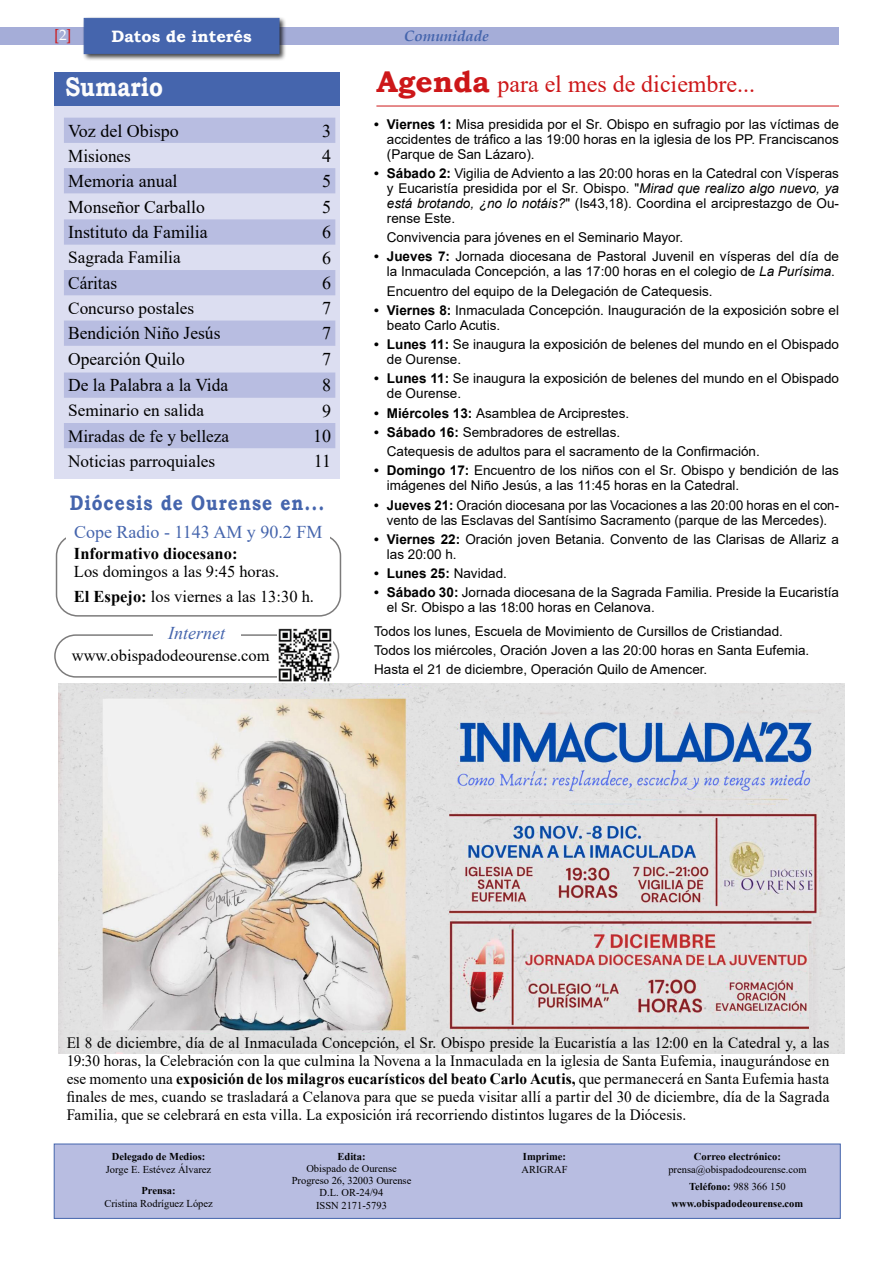
<style>
.page{position:relative;width:893px;height:1263px;background:#fff}
.page>*{position:absolute;margin:0;border:0;box-sizing:border-box;transform-origin:0 0}
.t1{font:700 27px "Bookman Old Style";color:#fcfcfc;scale:.83 1}
.t2{font:24px "Times New Roman";color:#cd1719}
.t3{font:700 21px "Bookman Old Style";letter-spacing:.06em;color:#4565ad;scale:.83 1}
.t4{font:18px "Times New Roman";color:#000}
.t5{font:18px "Times New Roman";color:#4565ad}
.t6{font:18px "Times New Roman";color:#000;scale:.95 1}
.t7{font:italic 18px "Times New Roman";color:#4565ad}
.t8{font:18px "Times New Roman";color:#000;scale:.96 1}
.t9{font:17.25px "Times New Roman";color:#000}
.t10{font:16.5px "Times New Roman";color:#000}
.t11{font:700 16.5px "Times New Roman";color:#000}
.t12{font:700 16.5px "Bookman Old Style";color:#fff}
.t13{font:15.75px/18px "Times New Roman";letter-spacing:.005em;color:#000;text-align:justify}
.t14{font:italic 700 15px "Book Antiqua";color:#4565ad}
.t15{font:15px "Book Antiqua";color:#cd1719}
.t16{font:13.5px/15px "Arial";color:#000}
.t17{font:700 13.5px "Arial";color:#000}
.t18{font:10.5px "Times New Roman";color:#000}
.t19{font:700 10.5px "Times New Roman";color:#000}
.s1{color:#fff}
.s2{font-family:"Bookman Old Style";font-weight:700;font-size:30px}
.s3{font-weight:700}
.s4{font-style:italic}
.s5{font-weight:400}
</style>
<div class="page">
<div style="left:0;top:27px;width:839px;height:18px;background:#a5add8"></div>
<div style="left:82px;top:16px;width:205px;height:46px;background:#000;opacity:.75"></div>
<div style="left:84px;top:18px;width:195px;height:36px;background:#4565ad"></div>
<div style="left:54px;top:73px;width:285px;height:405px;background:#dcdef1"></div>
<div style="left:54px;top:72px;width:285px;height:34px;background:#4565ad"></div>
<svg style="left:64px;top:118px;width:271px;height:330px;fill:#b8bde1"></svg>
<div style="left:54px;top:1143px;width:787px;height:76px;background:#b8bde1;border:1px solid #4565ad"></div>
<hr style="left:376px;top:106px;width:463px;height:1px;background:#cd1719">
<div style="left:54px;top:634px;width:285px;height:44px;border:2px solid #7c7b7b;border-radius:21px"></div>
<div style="left:153px;top:626px;width:88px;height:18px;background:#fff"></div>
<img style="left:277px;top:628px;width:56px;height:54px">
<div style="left:56px;top:534px;width:285px;height:83px;border:2px solid #7c7b7b;border-radius:21px"></div>
<div style="left:67px;top:526px;width:263px;height:17px;background:#fff"></div>
<img style="left:59px;top:684px;width:786px;height:370px">
<p class="t15" style="left:54px;top:24px;width:19px">[<span class="s1">2</span>]</p>
<p class="t12" style="left:111px;top:24px;width:142px">Datos de interés</p>
<p class="t14" style="left:404px;top:26px;width:86px">Comunidade</p>
<p class="t1" style="left:65px;top:67px;width:119px">Sumario</p>
<p class="t4" style="left:68px;top:118px;width:112px">Voz del Obispo</p>
<p class="t4" style="left:322px;top:118px;width:10px">3</p>
<p class="t6" style="left:68px;top:143px;width:68px">Misiones</p>
<p class="t4" style="left:322px;top:143px;width:10px">4</p>
<p class="t4" style="left:68px;top:168px;width:111px">Memoria anual</p>
<p class="t4" style="left:322px;top:168px;width:10px">5</p>
<p class="t4" style="left:68px;top:194px;width:138px">Monseñor Carballo</p>
<p class="t4" style="left:322px;top:194px;width:10px">5</p>
<p class="t4" style="left:68px;top:220px;width:141px">Instituto da Familia</p>
<p class="t4" style="left:322px;top:220px;width:10px">6</p>
<p class="t9" style="left:68px;top:245px;width:114px">Sagrada Familia</p>
<p class="t4" style="left:322px;top:245px;width:10px">6</p>
<p class="t8" style="left:68px;top:270px;width:52px">Cáritas</p>
<p class="t4" style="left:322px;top:270px;width:10px">6</p>
<p class="t9" style="left:68px;top:296px;width:128px">Concurso postales</p>
<p class="t4" style="left:322px;top:295px;width:10px">7</p>
<p class="t4" style="left:68px;top:321px;width:154px">Bendición Niño Jesús</p>
<p class="t4" style="left:322px;top:321px;width:10px">7</p>
<p class="t4" style="left:68px;top:347px;width:118px">Opearción Quilo</p>
<p class="t4" style="left:322px;top:347px;width:10px">7</p>
<p class="t4" style="left:68px;top:373px;width:162px">De la Palabra a la Vida</p>
<p class="t4" style="left:322px;top:373px;width:10px">8</p>
<p class="t9" style="left:68px;top:398px;width:138px">Seminario en salida</p>
<p class="t4" style="left:322px;top:398px;width:10px">9</p>
<p class="t9" style="left:68px;top:424px;width:162px">Miradas de fe y belleza</p>
<p class="t4" style="left:313px;top:423px;width:19px">10</p>
<p class="t9" style="left:68px;top:449px;width:149px">Noticias parroquiales</p>
<p class="t4" style="left:314px;top:448px;width:19px">11</p>
<p class="t2" style="left:376px;top:67px;width:380px"><span class="s2">Agenda</span> para el mes de diciembre...</p>
<p class="t16" style="left:387px;top:116px;width:454px;text-align:justify;text-indent:-13px"><span class="s3">• Viernes 1:</span> Misa presidida por el Sr. Obispo en sufragio por las víctimas de accidentes de tráfico a las 19:00 horas en la iglesia de los PP. Franciscanos (Parque de San Lázaro).</p>
<p class="t16" style="left:387px;top:165px;width:454px;text-align:justify;text-indent:-13px"><span class="s3">• Sábado 2:</span> Vigilia de Adviento a las 20:00 horas en la Catedral con Vísperas y Eucaristía presidida por el Sr. Obispo. "<span class="s4">Mirad que realizo algo nuevo, ya está brotando, ¿no lo notáis?</span>" (Is43,18). Coordina el arciprestazgo de Ou&shy;rense Este.</p>
<p class="t16" style="left:387px;top:230px;width:298px">Convivencia para jóvenes en el Seminario Mayor.</p>
<p class="t16" style="left:387px;top:249px;width:454px;text-indent:-13px"><span class="s3">• Jueves 7:</span> Jornada diocesana de Pastoral Juvenil en vísperas del día de la Inmaculada Concepción, a las 17:00 horas en el colegio de <span class="s4">La Purísima</span>.</p>
<p class="t16" style="left:387px;top:283px;width:327px">Encuentro del equipo de la Delegación de Catequesis.</p>
<p class="t16" style="left:387px;top:302px;width:454px;text-indent:-13px"><span class="s3">• Viernes 8:</span> Inmaculada Concepción. Inauguración de la exposición sobre el beato Carlo Acutis.</p>
<p class="t16" style="left:387px;top:337px;width:454px;text-indent:-13px"><span class="s3">• Lunes 11:</span> Se inaugura la exposición de belenes del mundo en el Obispado de Ourense.</p>
<p class="t16" style="left:387px;top:371px;width:454px;text-indent:-13px"><span class="s3">• Lunes 11:</span> Se inaugura la exposición de belenes del mundo en el Obispado de Ourense.</p>
<p class="t16" style="left:374px;top:405px;width:257px"><span class="s3">• Miércoles 13:</span> Asamblea de Arciprestes.</p>
<p class="t16" style="left:374px;top:424px;width:248px"><span class="s3">• Sábado 16:</span> Sembradores de estrellas.</p>
<p class="t16" style="left:387px;top:444px;width:374px">Catequesis de adultos para el sacramento de la Confirmación.</p>
<p class="t16" style="left:387px;top:463px;width:454px;text-indent:-13px"><span class="s3">• Domingo 17:</span> Encuentro de los niños con el Sr. Obispo y bendición de las imágenes del Niño Jesús, a las 11:45 horas en la Catedral.</p>
<p class="t16" style="left:374px;top:497px;width:466px;text-align:center"><span class="s3">• Jueves 21:</span> Oración diocesana por las Vocaciones a las 20:00 horas en el con&shy;vento de las Esclavas del Santísimo Sacramento (parque de las Mercedes).</p>
<p class="t16" style="left:387px;top:531px;width:454px;text-indent:-13px"><span class="s3">• Viernes 22:</span> Oración joven Betania. Convento de las Clarisas de Allariz a las 20:00 h.</p>
<p class="t17" style="left:374px;top:564px;width:134px">• Lunes 25: <span class="s5">Navidad.</span></p>
<p class="t16" style="left:387px;top:585px;width:454px;text-indent:-13px"><span class="s3">• Sábado 30:</span> Jornada diocesana de la Sagrada Familia. Preside la Eucaristía el Sr. Obispo a las 18:00 horas en Celanova.</p>
<p class="t16" style="left:374px;top:623px;width:410px">Todos los lunes, Escuela de Movimiento de Cursillos de Cristiandad.</p>
<p class="t16" style="left:374px;top:643px;width:437px">Todos los miércoles, Oración Joven a las 20:00 horas en Santa Eufemia.</p>
<p class="t16" style="left:374px;top:662px;width:335px">Hasta el 21 de diciembre, Operación Quilo de Amencer.</p>
<p class="t3" style="left:70px;top:487px;width:308px">Diócesis de Ourense en...</p>
<p class="t5" style="left:74px;top:519px;width:250px">Cope Radio - 1143 AM y 90.2 FM</p>
<p class="t11" style="left:74px;top:542px;width:165px">Informativo diocesano:</p>
<p class="t10" style="left:74px;top:560px;width:207px">Los domingos a las 9:45 horas.</p>
<p class="t10" style="left:74px;top:585px;width:242px"><span class="s3">El Espejo:</span> los viernes a las 13:30 h.</p>
<p class="t7" style="left:168px;top:620px;width:58px">Internet</p>
<p class="t10" style="left:72px;top:643px;width:199px">www.obispadodeourense.com</p>
<p class="t13" style="left:67px;top:1033px;width:764px">El 8 de diciembre, día de al Inmaculada Concepción, el Sr. Obispo preside la Eucaristía a las 12:00 en la Catedral y, a las 19:30 horas, la Celebración con la que culmina la Novena a la Inmaculada en la iglesia de Santa Eufemia, inaugurándose en ese momento una <span class="s3">exposición de los milagros eucarísticos del beato Carlo Acutis,</span> que permanecerá en Santa Eufemia hasta finales de mes, cuando se trasladará a Celanova para que se pueda visitar allí a partir del 30 de diciembre, día de la Sagrada Familia, que se celebrará en esta villa. La exposición irá recorriendo distintos lugares de la Diócesis.</p>
<p class="t19" style="left:112px;top:1149px;width:95px">Delegado de Medios:</p>
<p class="t18" style="left:106px;top:1162px;width:107px">Jorge E. Estévez Álvarez</p>
<p class="t19" style="left:141px;top:1183px;width:36px">Prensa:</p>
<p class="t18" style="left:104px;top:1196px;width:110px">Cristina Rodríguez López</p>
<p class="t19" style="left:338px;top:1149px;width:30px">Edita:</p>
<p class="t18" style="left:306px;top:1161px;width:92px">Obispado de Ourense</p>
<p class="t18" style="left:292px;top:1173px;width:121px">Progreso 26, 32003 Ourense</p>
<p class="t18" style="left:320px;top:1185px;width:65px">D.L. OR-24/94</p>
<p class="t18" style="left:316px;top:1198px;width:72px">ISSN 2171-5793</p>
<p class="t19" style="left:523px;top:1149px;width:45px">Imprime:</p>
<p class="t18" style="left:521px;top:1162px;width:48px">ARIGRAF</p>
<p class="t19" style="left:694px;top:1149px;width:88px">Correo electrónico:</p>
<p class="t18" style="left:668px;top:1162px;width:140px">prensa@obispadodeourense.com</p>
<p class="t19" style="left:689px;top:1179px;width:98px">Teléfono: <span class="s5">988 366 150</span></p>
<p class="t19" style="left:672px;top:1195px;width:133px">www.obispadodeourense.com</p>
</div>
